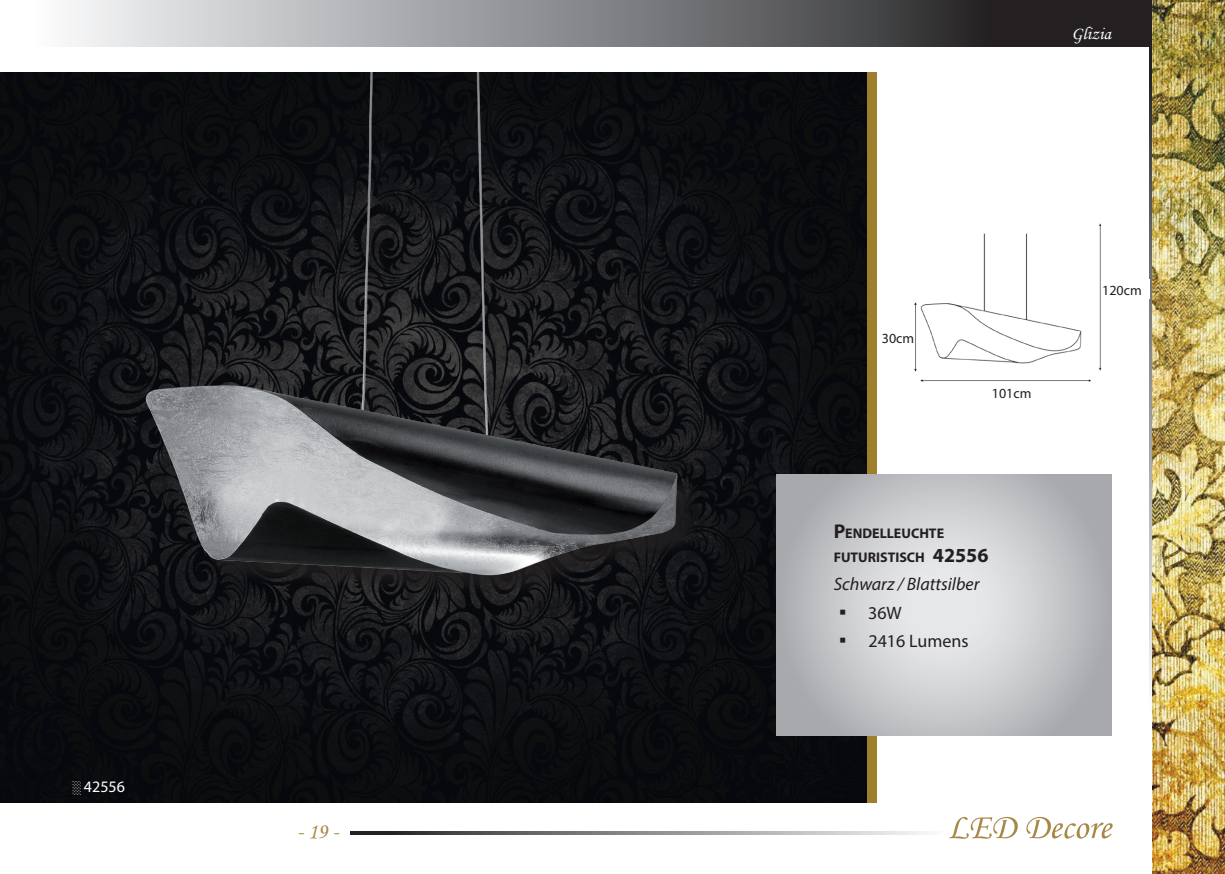
<style>
.page{position:relative;width:1225px;height:874px;background:#fff}
.page>*{position:absolute;margin:0;border:0;box-sizing:border-box;transform-origin:0 0}
.t1{font:22px "Monotype Corsiva";color:#a88847}
.t2{font:italic 18px "Myriad Pro";color:#231f20}
.t3{font:18px "Myriad Pro";color:#231f20}
.t4{font:18px "Monotype Corsiva";color:#fff}
.t5{font:16px "Myriad Pro";color:#fff}
.t6{font:700 14px/24px "Myriad Pro";color:#231f20}
.t7{font:14px "Myriad Pro";color:#231f20}
.s1{font-family:"Monotype Corsiva";font-size:12px}
.s2{font-size:20px}
.s3{font-family:"Koz Go Pro"}
</style>
<div class="page">
<svg style="left:72px;top:0;width:1080px;height:47px;background:#808082"></svg>
<svg style="left:351px;top:831px;width:575px;height:2px"></svg>
<svg style="left:1149px;top:32px;width:3px;height:657px;background:#898a8c"></svg>
<div style="left:0;top:72px;width:867px;height:729px;background:linear-gradient(to right,#0c0e11,#0c0e11)"></div>
<img style="left:1153px;top:0;width:72px;height:873px">
<div style="left:867px;top:72px;width:9px;height:729px;background:#9f7f2d"></div>
<svg style="left:949px;top:816px;width:163px;height:22px"></svg>
<svg style="left:777px;top:474px;width:334px;height:261px;background:#c4c5c8"></svg>
<img style="left:78px;top:72px;width:666px;height:538px">
<img style="left:914px;top:223px;width:188px;height:159px">
<p class="t5" style="left:72px;top:776px;width:54px"><span class="s1">░</span> 42556</p>
<h1 class="t1" style="left:297px;top:817px;width:43px">- 19 -</h1>
<p class="t4" style="left:1071px;top:22px;width:41px">Glizia</p>
<p class="t7" style="left:882px;top:329px;width:34px">30cm</p>
<p class="t7" style="left:992px;top:385px;width:41px">101cm</p>
<p class="t6" style="left:833px;top:521px;width:156px"><span class="s2">P</span>ENDELLEUCHTE<br>FUTURISTISCH <span class="s2">42556</span></p>
<p class="t2" style="left:833px;top:572px;width:147px">Schwarz / Blattsilber</p>
<p class="t3" style="left:833px;top:602px;width:70px"><span class="s3">▪</span> 36W</p>
<p class="t3" style="left:833px;top:629px;width:136px"><span class="s3">▪</span> 2416 Lumens</p>
<p class="t7" style="left:1102px;top:281px;width:41px">120cm</p>
</div>
